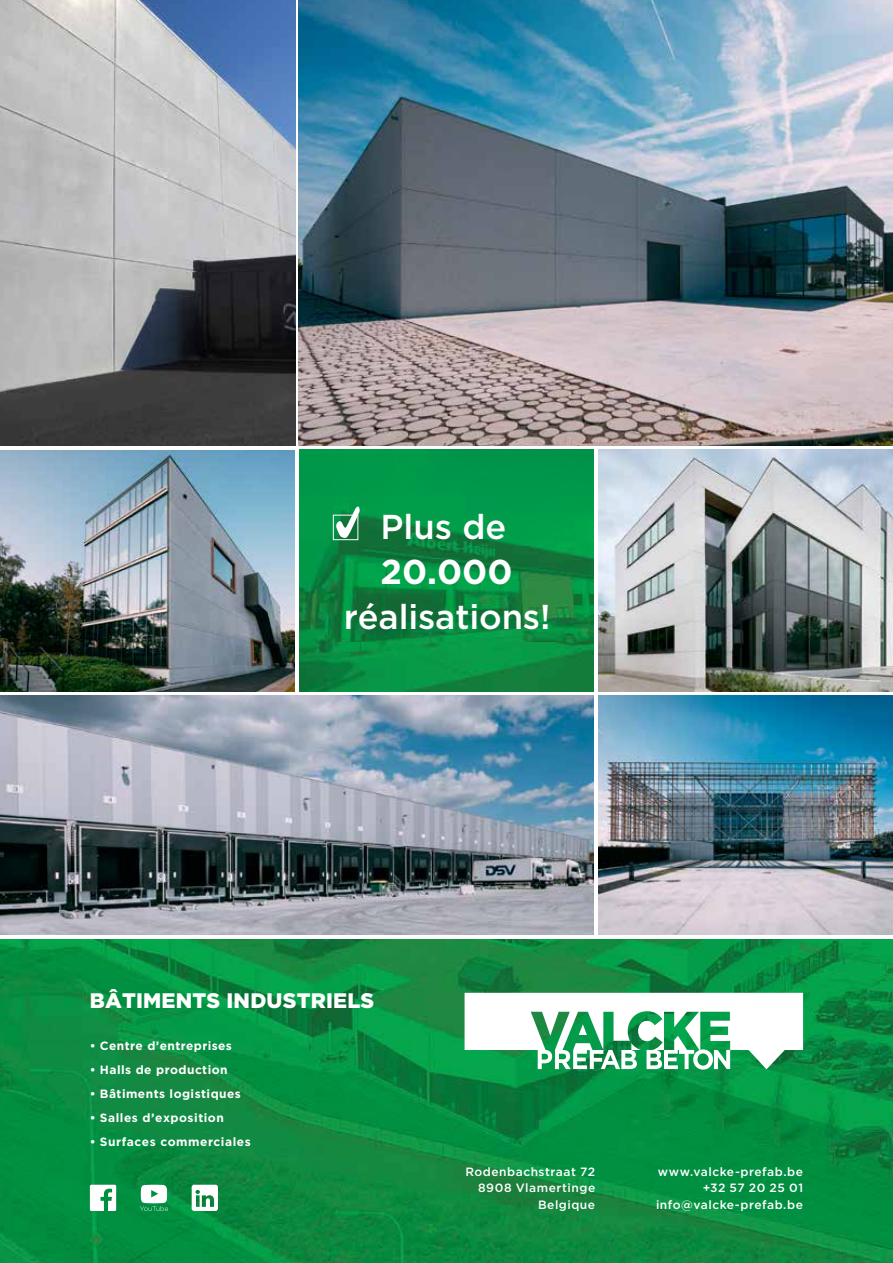
<style>
.page{position:relative;width:893px;height:1263px;background:#fff}
.page>*{position:absolute;margin:0;border:0;box-sizing:border-box;transform-origin:0 0}
.t1{font:500 34.5px "Gotham";letter-spacing:-.005em;color:#fff}
.t2{font:700 34.5px "Gotham";color:#fff}
.t3{font:900 21px "Gotham";letter-spacing:.01em;color:#fff}
.t4{font:700 12px "Gotham";letter-spacing:.035em;color:#fff}
.t5{font:500 12px/16.5px "Gotham";letter-spacing:.04em;color:#fff;text-align:right}
</style>
<div class="page">
<img style="left:0;top:939px;width:893px;height:324px">
<svg style="left:90px;top:1185px;width:26px;height:26px"></svg>
<svg style="left:192px;top:1185px;width:26px;height:26px"></svg>
<svg style="left:140px;top:1185px;width:28px;height:26px"></svg>
<svg style="left:465px;top:993px;width:338px;height:76px"></svg>
<img style="left:299px;top:595px;width:98px;height:48px">
<img style="left:397px;top:691px;width:99px;height:1px">
<img style="left:496px;top:691px;width:98px;height:1px">
<img style="left:299px;top:450px;width:295px;height:145px">
<img style="left:397px;top:594px;width:197px;height:49px">
<img style="left:299px;top:643px;width:295px;height:48px">
<svg style="left:336px;top:506px;width:24px;height:32px"></svg>
<div style="left:333px;top:515px;width:25px;height:25px;border:1px solid #fff"></div>
<img style="left:0;top:0;width:295px;height:445px">
<img style="left:299px;top:0;width:594px;height:445px">
<img style="left:598px;top:450px;width:295px;height:241px">
<img style="left:0;top:451px;width:295px;height:240px">
<img style="left:598px;top:695px;width:295px;height:239px">
<img style="left:0;top:696px;width:594px;height:239px">
<h1 class="t1" style="left:380px;top:504px;width:127px">Plus de</h1>
<h1 class="t2" style="left:380px;top:549px;width:134px">20.000</h1>
<h1 class="t1" style="left:344px;top:594px;width:208px">réalisations!</h1>
<h2 class="t3" style="left:90px;top:986px;width:286px">BÂTIMENTS INDUSTRIELS</h2>
<p class="t4" style="left:90px;top:1038px;width:144px">• Centre d’entreprises</p>
<p class="t4" style="left:90px;top:1062px;width:139px">• Halls de production</p>
<p class="t4" style="left:90px;top:1086px;width:153px">• Bâtiments logistiques</p>
<p class="t4" style="left:90px;top:1110px;width:136px">• Salles d’exposition</p>
<p class="t4" style="left:90px;top:1134px;width:162px">• Surfaces commerciales</p>
<p class="t5" style="left:465px;top:1163px;width:131px">Rodenbachstraat 72<br>8908 Vlamertinge<br>Belgique</p>
<p class="t5" style="left:656px;top:1163px;width:149px">www.valcke-prefab.be +32 57 20 25 01 info@valcke-prefab.be</p>
</div>
